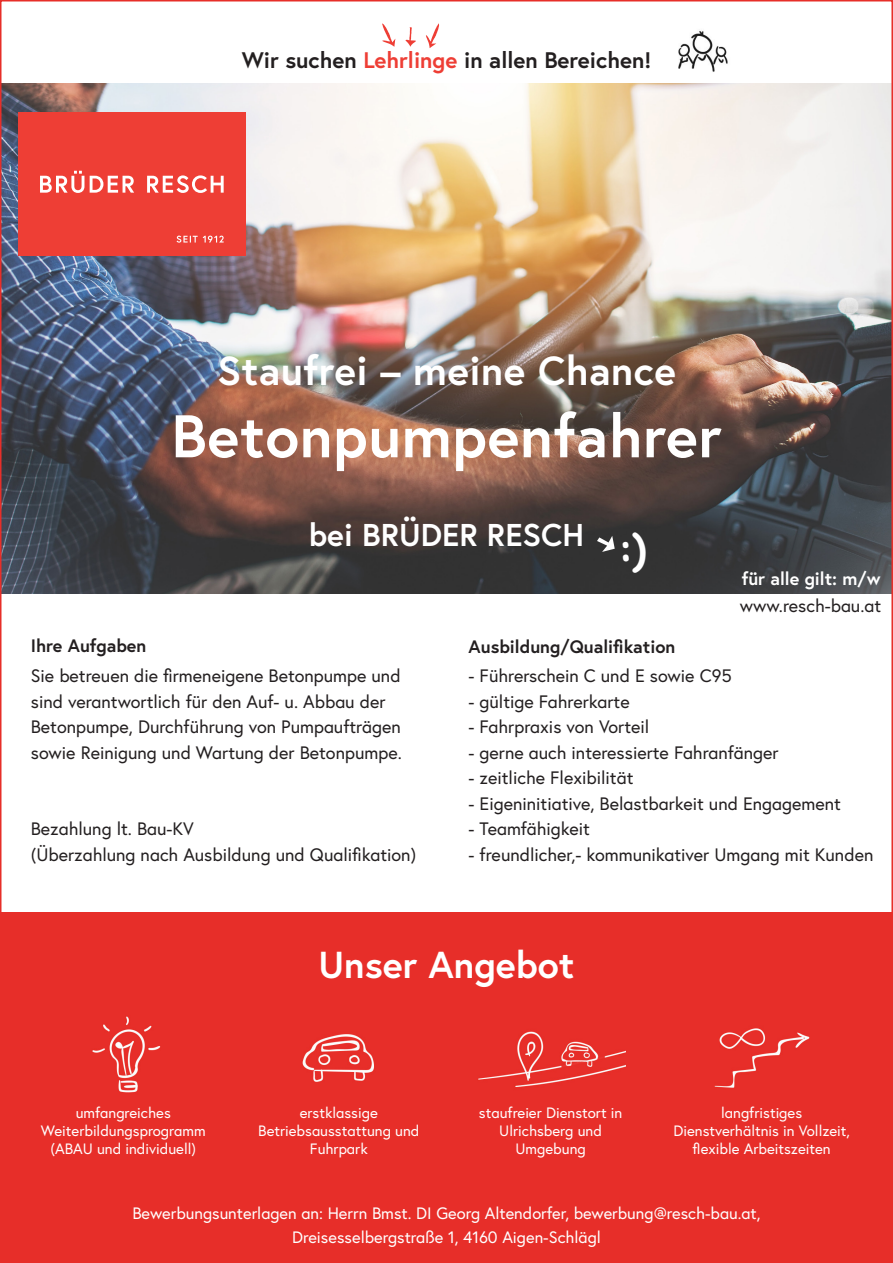
<style>
.page{position:relative;width:893px;height:1263px;background:#fff}
.page>*{position:absolute;margin:0;border:0;box-sizing:border-box;transform-origin:0 0}
.t1{font:700 60px "Europa";letter-spacing:.01em;color:#fff}
.t2{font:700 40.5px "Europa";letter-spacing:.01em;color:#fff}
.t3{font:700 40.5px "Comic Sans MS";color:#fff}
.t4{font:700 37.5px "Europa";color:#fff}
.t5{font:700 31.5px "Europa";color:#fff}
.t6{font:700 22.5px "Europa";color:#231f20}
.t7{font:18px/25.5px "Europa";color:#231f20}
.t8{font:700 18px "Europa";color:#231f20}
.t9{font:700 18px "Europa";color:#fff}
.t10{font:16.5px "Europa";color:#fff}
.t11{font:15px/18px "Europa";color:#fff;text-align:center}
.s1{color:#ee3e35}
</style>
<div class="page">
<img style="left:3px;top:84px;width:887px;height:509px">
<div style="left:3px;top:912px;width:887px;height:348px;background:#e72e29"></div>
<div style="left:18px;top:112px;width:228px;height:144px;background:#ee3e35"></div>
<svg style="left:40px;top:171px;width:184px;height:22px"></svg>
<svg style="left:177px;top:236px;width:47px;height:7px"></svg>
<img style="left:678px;top:31px;width:50px;height:41px">
<svg style="left:382px;top:23px;width:13px;height:24px"></svg>
<svg style="left:426px;top:23px;width:13px;height:25px"></svg>
<svg style="left:405px;top:27px;width:11px;height:20px"></svg>
<div style="left:52px;top:994px;width:146px;height:136px;background:#e72e29"></div>
<div style="left:264px;top:1005px;width:150px;height:128px;background:#e72e29"></div>
<img style="left:476px;top:1005px;width:149px;height:125px">
<svg style="left:597px;top:536px;width:18px;height:16px"></svg>
<div style="left:690px;top:1013px;width:143px;height:84px;background:#e72e29"></div>
<p class="t6" style="left:242px;top:45px;width:411px">Wir suchen <span class="s1">Lehrlinge</span> in allen Bereichen!</p>
<p class="t2" style="left:217px;top:343px;width:460px">Staufrei – meine Chance</p>
<p class="t1" style="left:171px;top:395px;width:552px">Betonpumpenfahrer</p>
<p class="t5" style="left:309px;top:513px;width:277px">bei BRÜDER RESCH</p>
<p class="t3" style="left:617px;top:519px;width:31px">:)</p>
<p class="t9" style="left:742px;top:566px;width:141px">für alle gilt: m/w</p>
<p class="t7" style="left:740px;top:593px;width:143px">www.resch-bau.at</p>
<p class="t8" style="left:31px;top:634px;width:117px">Ihre Aufgaben</p>
<p class="t7" style="left:31px;top:663px;width:371px">Sie betreuen die firmeneigene Betonpumpe und sind verantwortlich für den Auf- u. Abbau der</p>
<p class="t7" style="left:31px;top:714px;width:372px">Betonpumpe, Durchführung von Pumpaufträgen sowie Reinigung und Wartung der Betonpumpe.</p>
<p class="t7" style="left:31px;top:816px;width:165px">Bezahlung lt. Bau-KV</p>
<p class="t7" style="left:31px;top:841px;width:387px">(Überzahlung nach Ausbildung und Qualifikation)</p>
<p class="t8" style="left:469px;top:634px;width:208px">Ausbildung/Qualifikation</p>
<p class="t7" style="left:469px;top:663px;width:265px">- Führerschein C und E sowie C95</p>
<p class="t7" style="left:469px;top:688px;width:163px">- gültige Fahrerkarte</p>
<p class="t7" style="left:469px;top:714px;width:182px">- Fahrpraxis von Vorteil</p>
<p class="t7" style="left:469px;top:739px;width:312px">- gerne auch interessierte Fahranfänger</p>
<p class="t7" style="left:469px;top:765px;width:166px">- zeitliche Flexibilität</p>
<p class="t7" style="left:469px;top:790px;width:374px">- Eigeninitiative, Belastbarkeit und Engagement</p>
<p class="t7" style="left:469px;top:816px;width:123px">- Teamfähigkeit</p>
<p class="t7" style="left:469px;top:841px;width:406px">- freundlicher,- kommunikativer Umgang mit Kunden</p>
<p class="t11" style="left:76px;top:1103px;width:97px">umfangreiches</p>
<p class="t11" style="left:41px;top:1121px;width:166px">Weiterbildungsprogramm</p>
<p class="t11" style="left:50px;top:1139px;width:147px">(ABAU und individuell)</p>
<p class="t4" style="left:318px;top:939px;width:258px">Unser Angebot</p>
<p class="t11" style="left:300px;top:1103px;width:79px">erstklassige</p>
<p class="t11" style="left:258px;top:1121px;width:163px">Betriebsausstattung und<br>Fuhrpark</p>
<p class="t11" style="left:479px;top:1103px;width:145px">staufreier Dienstort in<br>Ulrichsberg und</p>
<p class="t11" style="left:515px;top:1139px;width:72px">Umgebung</p>
<p class="t11" style="left:721px;top:1103px;width:83px">langfristiges</p>
<p class="t11" style="left:673px;top:1121px;width:178px">Dienstverhältnis in Vollzeit, flexible Arbeitszeiten</p>
<p class="t10" style="left:132px;top:1203px;width:630px">Bewerbungsunterlagen an: Herrn Bmst. DI Georg Altendorfer, bewerbung@resch-bau.at,</p>
<p class="t10" style="left:292px;top:1227px;width:310px">Dreisesselbergstraße 1, 4160 Aigen-Schlägl</p>
</div>
